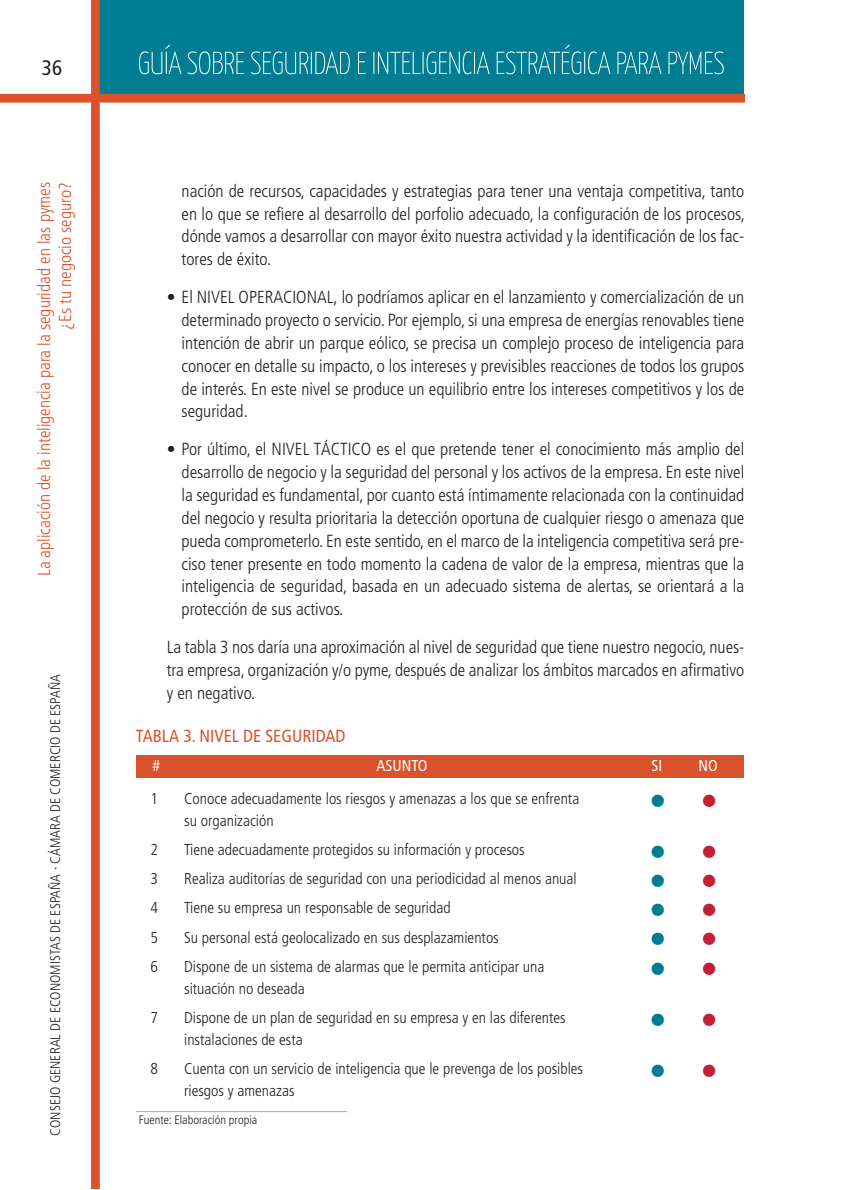
<style>
.page{position:relative;width:842px;height:1190px;background:#fff}
.page>*{position:absolute;margin:0;border:0;box-sizing:border-box;transform-origin:0 0}
.t1{font:300 condensed 35px "Frutiger";color:#007d92}
.t2{font:condensed 21px "Frutiger";color:#231f20}
.t3{font:300 condensed 17.5px/22.9px "Frutiger";color:#231f20;text-align:justify}
.t4{font:300 condensed 17.5px/21px "Frutiger";color:#da522b;text-align:right}
.t5{font:condensed 17.5px "Frutiger";color:#da522b}
.t6{font:300 condensed 15.75px "Frutiger";color:#231f20}
.t7{font:condensed 15.75px "Frutiger";color:#fff}
.t8{font:300 condensed 14px "Frutiger";color:#231f20}
.t9{font:300 condensed 12.25px "Frutiger";color:#231f20}
.s1{color:#c31f38}
</style>
<div class="page">
<div style="left:96px;top:0;width:648px;height:95px;background:#007d92"></div>
<div style="left:91px;top:0;width:9px;height:1188px;background:#db522b"></div>
<svg style="left:139px;top:45px;width:42px;height:29px"></svg>
<svg style="left:188px;top:51px;width:56px;height:23px"></svg>
<svg style="left:251px;top:51px;width:99px;height:23px"></svg>
<svg style="left:358px;top:52px;width:8px;height:22px"></svg>
<svg style="left:373px;top:51px;width:116px;height:23px"></svg>
<svg style="left:497px;top:45px;width:113px;height:29px"></svg>
<svg style="left:617px;top:52px;width:44px;height:22px"></svg>
<svg style="left:668px;top:51px;width:56px;height:23px"></svg>
<div style="left:0;top:94px;width:744px;height:9px;background:#db522b"></div>
<div style="left:136px;top:755px;width:607px;height:22px;background:#da522b"></div>
<hr style="left:136px;top:1111px;width:211px;height:1px;background:#b4aba2">
<p class="t2" style="left:42px;top:59px;width:22px">36</p>
<p class="t4" style="left:35px;top:576px;width:395px;rotate:-90deg">La aplicación de la inteligencia para la seguridad en las pymes ¿Es tu negocio seguro?</p>
<p class="t3" style="left:182px;top:181px;width:565px">nación de recursos, capacidades y estrategias para tener una ventaja competitiva, tanto en lo que se refiere al desarrollo del porfolio adecuado, la configuración de los procesos, dónde vamos a desarrollar con mayor éxito nuestra actividad y la identificación de los fac&shy;tores de éxito.</p>
<p class="t3" style="left:182px;top:287px;width:564px;text-indent:-15px">• El NIVEL OPERACIONAL, lo podríamos aplicar en el lanzamiento y comercialización de un determinado proyecto o servicio. Por ejemplo, si una empresa de energías renovables tiene intención de abrir un parque eólico, se precisa un complejo proceso de inteligencia para conocer en detalle su impacto, o los intereses y previsibles reacciones de todos los grupos de interés. En este nivel se produce un equilibrio entre los intereses competitivos y los de seguridad.</p>
<p class="t3" style="left:182px;top:439px;width:564px;text-indent:-15px">• Por último, el NIVEL TÁCTICO es el que pretende tener el conocimiento más amplio del desarrollo de negocio y la seguridad del personal y los activos de la empresa. En este nivel la seguridad es fundamental, por cuanto está íntimamente relacionada con la continuidad del negocio y resulta prioritaria la detección oportuna de cualquier riesgo o amenaza que pueda comprometerlo. En este sentido, en el marco de la inteligencia competitiva será pre&shy;ciso tener presente en todo momento la cadena de valor de la empresa, mientras que la inteligencia de seguridad, basada en un adecuado sistema de alertas, se orientará a la protección de sus activos.</p>
<p class="t3" style="left:167px;top:637px;width:579px">La tabla 3 nos daría una aproximación al nivel de seguridad que tiene nuestro negocio, nues&shy;tra empresa, organización y/o pyme, después de analizar los ámbitos marcados en afirmativo y en negativo.</p>
<p class="t8" style="left:50px;top:1136px;width:463px;rotate:-90deg">CONSEJO GENERAL DE ECONOMISTAS DE ESPAÑA · CÁMARA DE COMERCIO DE ESPAÑA</p>
<p class="t5" style="left:136px;top:729px;width:211px">TABLA 3. NIVEL DE SEGURIDAD</p>
<p class="t7" style="left:153px;top:759px;width:9px">#</p>
<p class="t7" style="left:376px;top:759px;width:52px">ASUNTO</p>
<p class="t7" style="left:651px;top:759px;width:12px">SI</p>
<p class="t7" style="left:698px;top:759px;width:21px">NO</p>
<p class="t6" style="left:151px;top:792px;width:9px">1</p>
<p class="t6" style="left:184px;top:792px;width:397px">Conoce adecuadamente los riesgos y amenazas a los que se enfrenta</p>
<h1 class="t1" style="left:649px;top:786px;width:70px">• <span class="s1">•</span></h1>
<p class="t6" style="left:184px;top:814px;width:91px">su organización</p>
<p class="t6" style="left:151px;top:843px;width:9px">2</p>
<p class="t6" style="left:184px;top:843px;width:342px">Tiene adecuadamente protegidos su información y procesos</p>
<h1 class="t1" style="left:649px;top:837px;width:70px">• <span class="s1">•</span></h1>
<p class="t6" style="left:151px;top:872px;width:9px">3</p>
<p class="t6" style="left:184px;top:872px;width:394px">Realiza auditorías de seguridad con una periodicidad al menos anual</p>
<h1 class="t1" style="left:649px;top:867px;width:70px">• <span class="s1">•</span></h1>
<p class="t6" style="left:151px;top:902px;width:9px">4</p>
<p class="t6" style="left:184px;top:902px;width:268px">Tiene su empresa un responsable de seguridad</p>
<h1 class="t1" style="left:649px;top:896px;width:70px">• <span class="s1">•</span></h1>
<p class="t6" style="left:151px;top:931px;width:9px">5</p>
<p class="t6" style="left:184px;top:931px;width:316px">Su personal está geolocalizado en sus desplazamientos</p>
<h1 class="t1" style="left:649px;top:925px;width:70px">• <span class="s1">•</span></h1>
<p class="t6" style="left:151px;top:960px;width:9px">6</p>
<p class="t6" style="left:184px;top:960px;width:362px">Dispone de un sistema de alarmas que le permita anticipar una</p>
<h1 class="t1" style="left:649px;top:954px;width:70px">• <span class="s1">•</span></h1>
<p class="t6" style="left:184px;top:982px;width:122px">situación no deseada</p>
<p class="t6" style="left:151px;top:1011px;width:9px">7</p>
<p class="t6" style="left:184px;top:1011px;width:383px">Dispone de un plan de seguridad en su empresa y en las diferentes</p>
<h1 class="t1" style="left:649px;top:1005px;width:70px">• <span class="s1">•</span></h1>
<p class="t6" style="left:184px;top:1033px;width:120px">instalaciones de esta</p>
<p class="t6" style="left:151px;top:1062px;width:9px">8</p>
<p class="t6" style="left:184px;top:1062px;width:400px">Cuenta con un servicio de inteligencia que le prevenga de los posibles</p>
<h1 class="t1" style="left:649px;top:1056px;width:70px">• <span class="s1">•</span></h1>
<p class="t6" style="left:184px;top:1084px;width:112px">riesgos y amenazas</p>
<p class="t9" style="left:139px;top:1115px;width:120px">Fuente: Elaboración propia</p>
</div>
